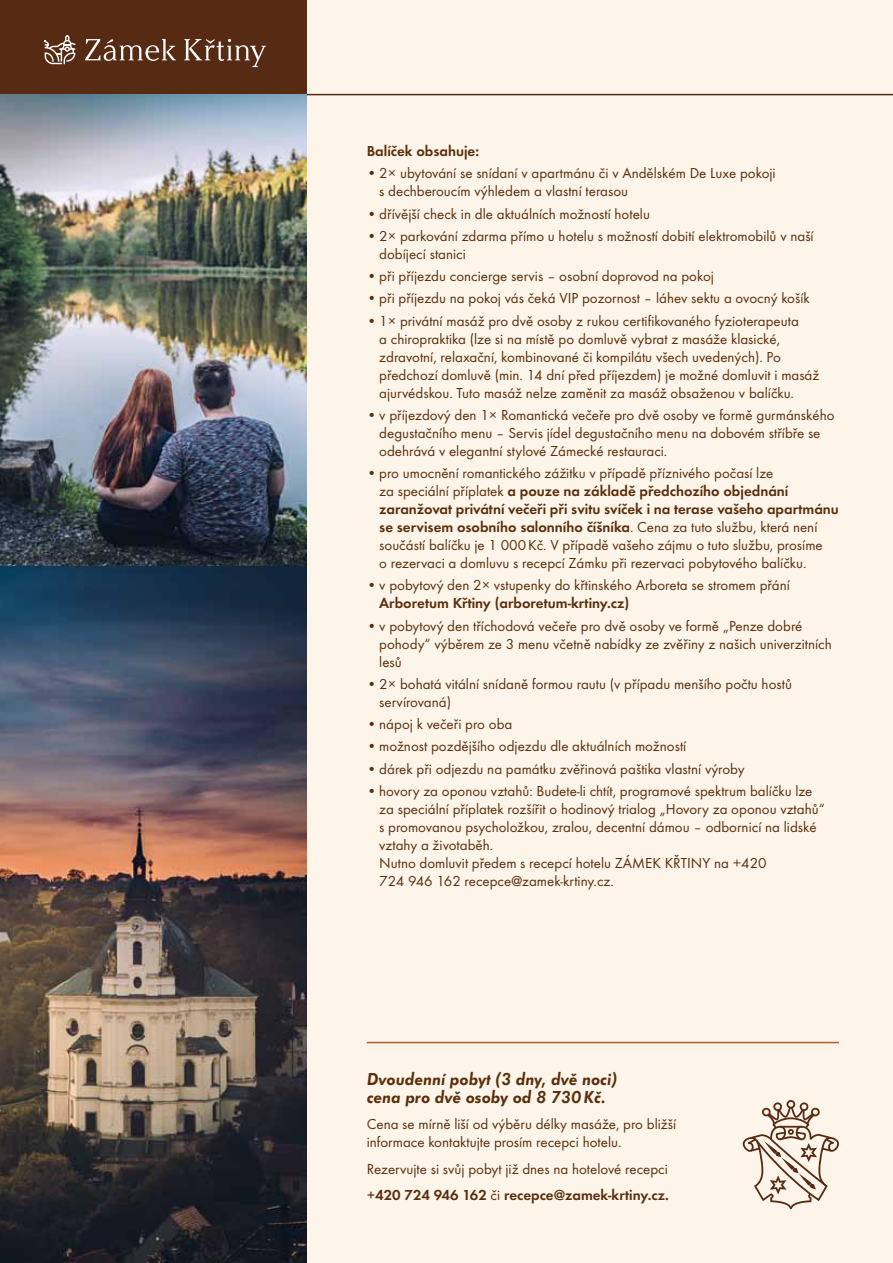
<style>
.page{position:relative;width:893px;height:1263px;background:#fdf5ea}
.page>*{position:absolute;margin:0;border:0;box-sizing:border-box;transform-origin:0 0}
.t1{font:18px/18px "Futura TOT Demi Obli";color:#5a2d0b}
.t2{font:15px/18px "Futura TOT";color:#5a2d0b}
.t3{font:600 15px "Futura TOT";color:#5a2d0b}
.s1{font-weight:600}
</style>
<div class="page">
<div style="left:0;top:0;width:307px;height:95px;background:#572a13"></div>
<svg style="left:85px;top:39px;width:91px;height:22px"></svg>
<svg style="left:184px;top:39px;width:82px;height:28px"></svg>
<svg style="left:45px;top:35px;width:30px;height:29px"></svg>
<hr style="left:0;top:94px;width:893px;height:1px;background:#572a13">
<img style="left:0;top:95px;width:307px;height:1168px">
<svg style="left:743px;top:1100px;width:96px;height:109px"></svg>
<hr style="left:367px;top:1042px;width:472px;height:1px;background:#bd5c29">
<p class="t3" style="left:367px;top:142px;width:114px">Balíček obsahuje:</p>
<p class="t2" style="left:379px;top:164px;width:398px;text-indent:-13px">• 2× ubytování se snídaní v apartmánu či v Andělském De Luxe pokoji s dechberoucím výhledem a vlastní terasou</p>
<p class="t2" style="left:367px;top:205px;width:285px">• dřívější check in dle aktuálních možností hotelu</p>
<p class="t2" style="left:379px;top:227px;width:436px;text-indent:-13px">• 2× parkování zdarma přímo u hotelu s možností dobití elektromobilů v naší dobíjecí stanici</p>
<p class="t2" style="left:367px;top:267px;width:349px">• při příjezdu concierge servis – osobní doprovod na pokoj</p>
<p class="t2" style="left:367px;top:289px;width:444px">• při příjezdu na pokoj vás čeká VIP pozornost – láhev sektu a ovocný košík</p>
<p class="t2" style="left:379px;top:312px;width:442px;text-indent:-13px">• 1× privátní masáž pro dvě osoby z rukou certifikovaného fyzioterapeuta<br>a chiropraktika (lze si na místě po domluvě vybrat z masáže klasické, zdravotní, relaxační, kombinované či kompilátu všech uvedených). Po předchozí domluvě (min. 14 dní před příjezdem) je možné domluvit i masáž ajurvédskou. Tuto masáž nelze zaměnit za masáž obsaženou v balíčku.</p>
<p class="t2" style="left:379px;top:406px;width:457px;text-indent:-13px">• v příjezdový den 1× Romantická večeře pro dvě osoby ve formě gurmánského degustačního menu – Servis jídel degustačního menu na dobovém stříbře se odehrává v elegantní stylové Zámecké restauraci.</p>
<p class="t2" style="left:379px;top:464px;width:461px;text-indent:-13px">• pro umocnění romantického zážitku v případě příznivého počasí lze<br>za speciální příplatek <span class="s1">a pouze na základě předchozího objednání zaranžovat privátní večeři při svitu svíček i na terase vašeho apartmánu se servisem osobního salonního číšníka</span>. Cena za tuto službu, která není součástí balíčku je 1 000Kč. V případě vašeho zájmu o tuto službu, prosíme<br>o rezervaci a domluvu s recepcí Zámku při rezervaci pobytového balíčku.</p>
<p class="t2" style="left:367px;top:576px;width:425px">• v pobytový den 2× vstupenky do křtinského Arboreta se stromem přání</p>
<p class="t3" style="left:379px;top:594px;width:251px">Arboretum Křtiny (arboretum-krtiny.cz)</p>
<p class="t2" style="left:379px;top:617px;width:454px;text-indent:-13px">• v pobytový den tříchodová večeře pro dvě osoby ve formě „Penze dobré pohody“ výběrem ze 3 menu včetně nabídky ze zvěřiny z našich univerzitních lesů</p>
<p class="t2" style="left:379px;top:675px;width:414px;text-indent:-13px">• 2× bohatá vitální snídaně formou rautu (v případu menšího počtu hostů servírovaná)</p>
<p class="t2" style="left:367px;top:715px;width:147px">• nápoj k večeři pro oba</p>
<p class="t2" style="left:367px;top:737px;width:321px">• možnost pozdějšího odjezdu dle aktuálních možností</p>
<p class="t2" style="left:367px;top:760px;width:379px">• dárek při odjezdu na památku zvěřinová paštika vlastní výroby</p>
<p class="t2" style="left:379px;top:782px;width:447px;text-indent:-13px">• hovory za oponou vztahů: Budete-li chtít, programové spektrum balíčku lze za speciální příplatek rozšířit o hodinový trialog „Hovory za oponou vztahů“ s promovanou psycholožkou, zralou, decentní dámou – odbornicí na lidské vztahy a životaběh.<br>Nutno domluvit předem s recepcí hotelu ZÁMEK KŘTINY na +420<br>724 946 162 recepce@zamek-krtiny.cz.</p>
<p class="t1" style="left:367px;top:1070px;width:252px">Dvoudenní pobyt (3 dny, dvě noci) cena pro dvě osoby od 8 730Kč.</p>
<p class="t2" style="left:367px;top:1115px;width:311px">Cena se mírně liší od výběru délky masáže, pro bližší informace kontaktujte prosím recepci hotelu.</p>
<p class="t2" style="left:367px;top:1155px;width:303px;line-height:26.5px">Rezervujte si svůj pobyt již dnes na hotelové recepci <span class="s1">+420 724 946 162</span> či <span class="s1">recepce@zamek-krtiny.cz.</span></p>
</div>
